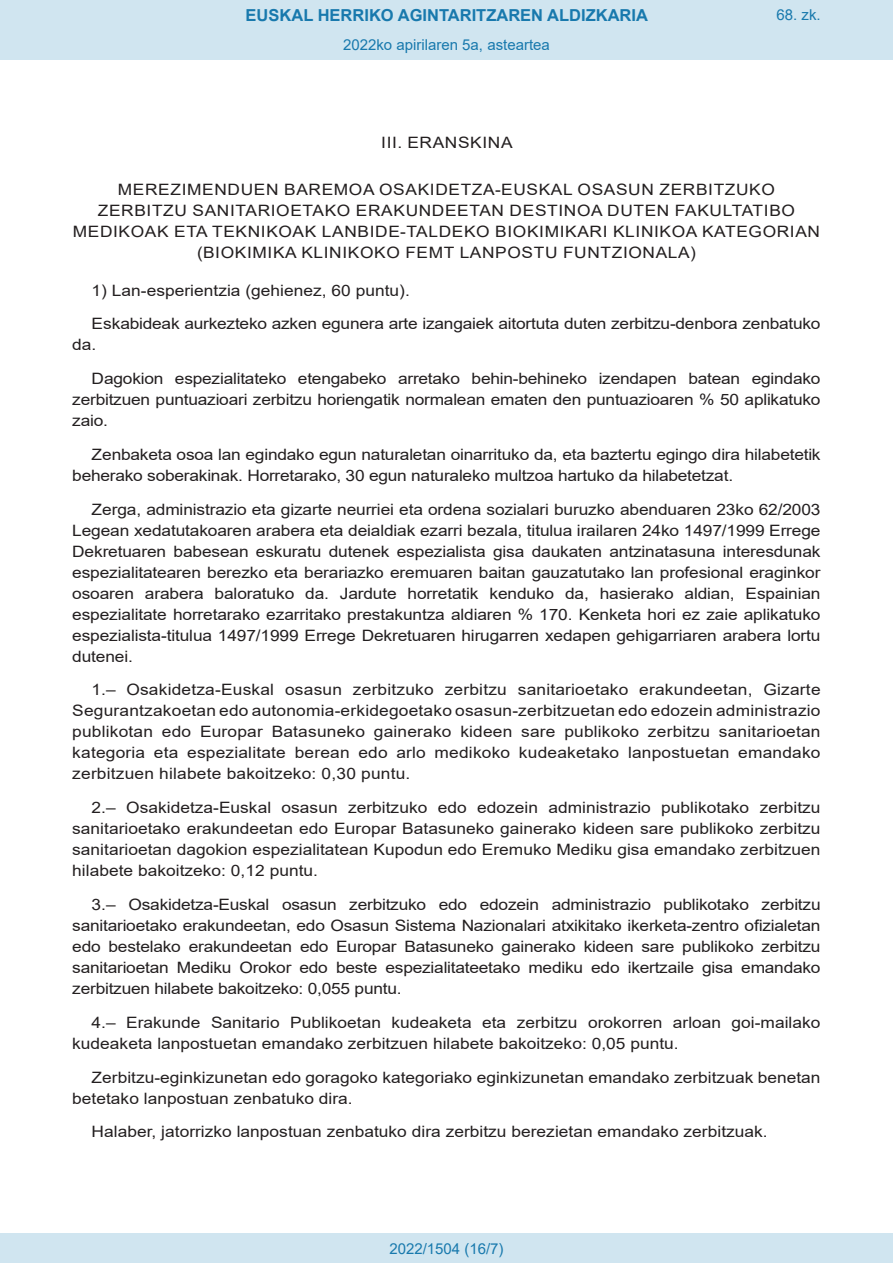
<style>
.page{position:relative;width:893px;height:1263px;background:#fff}
.page>*{position:absolute;margin:0;border:0;box-sizing:border-box;transform-origin:0 0}
.t1{font:700 16.5px "Arial";color:#1879ad}
.BOPVDetalle{font:15.6px/21px "Arial";color:#231f20;text-align:justify;scale:1.11 1}
.BOPVClave{font:15.6px/21px "Arial";letter-spacing:.035em;color:#231f20;text-align:center;scale:1.11 1}
.Paginacion_Centro{font:15px "Arial";color:#1879ad}
</style>
<div class="page">
<div style="left:0;top:0;width:893px;height:60px;background:#d0e5f0"></div>
<div style="left:0;top:1233px;width:893px;height:30px;background:#d0e5f0"></div>
<p class="t1" style="left:246px;top:3px;width:404px">EUSKAL HERRIKO AGINTARITZAREN ALDIZKARIA</p>
<p class="Paginacion_Centro" style="left:343px;top:35px;width:208px">2022ko apirilaren 5a, asteartea</p>
<p class="Paginacion_Centro" style="left:776px;top:5px;width:46px">68. zk.</p>
<p class="BOPVClave" style="left:381px;top:132px;width:120px">III. ERANSKINA</p>
<p class="BOPVClave" style="left:73px;top:179px;width:675px">MEREZIMENDUEN BAREMOA OSAKIDETZA-EUSKAL OSASUN ZERBITZUKO ZERBITZU SANITARIOETAKO ERAKUNDEETAN DESTINOA DUTEN FAKULTATIBO MEDIKOAK ETA TEKNIKOAK LANBIDE-TALDEKO BIOKIMIKARI KLINIKOA KATEGORIAN (BIOKIMIKA KLINIKOKO FEMT LANPOSTU FUNTZIONALA)</p>
<p class="BOPVDetalle" style="left:92px;top:280px;width:288px">1) Lan-esperientzia (gehienez, 60 puntu).</p>
<p class="BOPVDetalle" style="left:72px;top:313px;width:676px;text-indent:19px">Eskabideak aurkezteko azken egunera arte izangaiek aitortuta duten zerbitzu-denbora zenbatuko da.</p>
<p class="BOPVDetalle" style="left:72px;top:368px;width:676px;text-indent:19px">Dagokion espezialitateko etengabeko arretako behin-behineko izendapen batean egindako zerbitzuen puntuazioari zerbitzu horiengatik normalean ematen den puntuazioaren % 50 aplikatuko zaio.</p>
<p class="BOPVDetalle" style="left:72px;top:444px;width:676px;text-indent:19px">Zenbaketa osoa lan egindako egun naturaletan oinarrituko da, eta baztertu egingo dira hilabetetik beherako soberakinak. Horretarako, 30 egun naturaleko multzoa hartuko da hilabetetzat.</p>
<p class="BOPVDetalle" style="left:72px;top:499px;width:676px;text-indent:19px">Zerga, administrazio eta gizarte neurriei eta ordena sozialari buruzko abenduaren 23ko 62/2003<br>Legean xedatutakoaren arabera eta deialdiak ezarri bezala, titulua irailaren 24ko 1497/1999 Errege Dekretuaren babesean eskuratu dutenek espezialista gisa daukaten antzinatasuna interesdunak espezialitatearen berezko eta berariazko eremuaren baitan gauzatutako lan profesional eraginkor osoaren arabera baloratuko da. Jardute horretatik kenduko da, hasierako aldian, Espainian espezialitate horretarako ezarritako prestakuntza aldiaren % 170. Kenketa hori ez zaie aplikatuko espezialista-titulua 1497/1999 Errege Dekretuaren hirugarren xedapen gehigarriaren arabera lortu dutenei.</p>
<p class="BOPVDetalle" style="left:72px;top:679px;width:676px;text-indent:19px">1.– Osakidetza-Euskal osasun zerbitzuko zerbitzu sanitarioetako erakundeetan, Gizarte Segurantzakoetan edo autonomia-erkidegoetako osasun-zerbitzuetan edo edozein administrazio publikotan edo Europar Batasuneko gainerako kideen sare publikoko zerbitzu sanitarioetan kategoria eta espezialitate berean edo arlo medikoko kudeaketako lanpostuetan emandako zerbitzuen hilabete bakoitzeko: 0,30 puntu.</p>
<p class="BOPVDetalle" style="left:72px;top:797px;width:676px;text-indent:19px">2.– Osakidetza-Euskal osasun zerbitzuko edo edozein administrazio publikotako zerbitzu sanitarioetako erakundeetan edo Europar Batasuneko gainerako kideen sare publikoko zerbitzu sanitarioetan dagokion espezialitatean Kupodun edo Eremuko Mediku gisa emandako zerbitzuen hilabete bakoitzeko: 0,12 puntu.</p>
<p class="BOPVDetalle" style="left:72px;top:894px;width:676px;text-indent:19px">3.– Osakidetza-Euskal osasun zerbitzuko edo edozein administrazio publikotako zerbitzu sanitarioetako erakundeetan, edo Osasun Sistema Nazionalari atxikitako ikerketa-zentro ofizialetan edo bestelako erakundeetan edo Europar Batasuneko gainerako kideen sare publikoko zerbitzu sanitarioetan Mediku Orokor edo beste espezialitateetako mediku edo ikertzaile gisa emandako zerbitzuen hilabete bakoitzeko: 0,055 puntu.</p>
<p class="BOPVDetalle" style="left:72px;top:1012px;width:676px;text-indent:19px">4.– Erakunde Sanitario Publikoetan kudeaketa eta zerbitzu orokorren arloan goi-mailako kudeaketa lanpostuetan emandako zerbitzuen hilabete bakoitzeko: 0,05 puntu.</p>
<p class="BOPVDetalle" style="left:72px;top:1066px;width:676px;text-indent:19px">Zerbitzu-eginkizunetan edo goragoko kategoriako eginkizunetan emandako zerbitzuak benetan betetako lanpostuan zenbatuko dira.</p>
<p class="BOPVDetalle" style="left:92px;top:1121px;width:611px">Halaber, jatorrizko lanpostuan zenbatuko dira zerbitzu berezietan emandako zerbitzuak.</p>
<p class="Paginacion_Centro" style="left:389px;top:1238px;width:116px">2022/1504 (16/7)</p>
</div>
